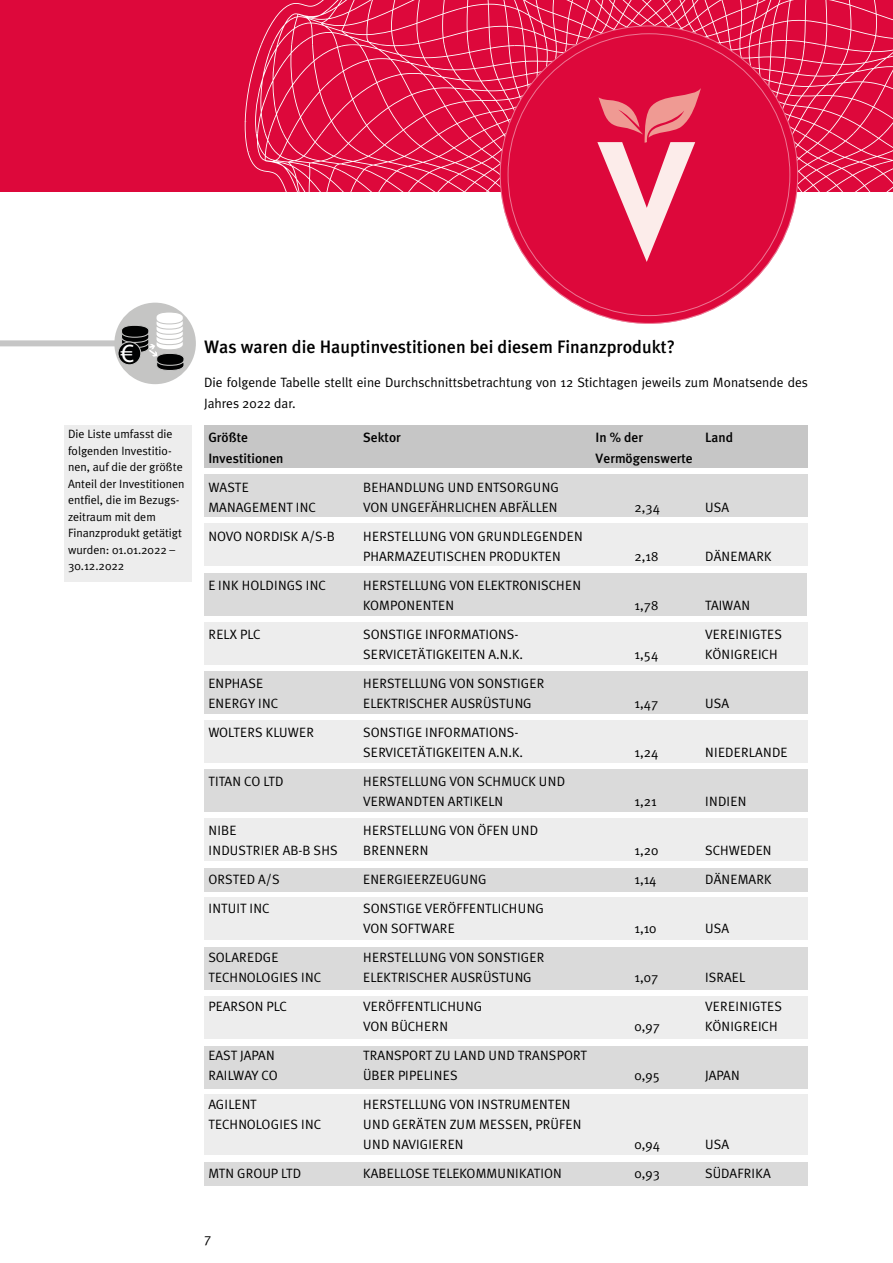
<style>
.page{position:relative;width:893px;height:1263px;background:#fff}
.page>*{position:absolute;margin:0;border:0;box-sizing:border-box;transform-origin:0 0}
.t1{font:26.4px "Myriad Pro";color:#fff}
.t2{font:500 18px "Meta Plus";color:#000}
.t3{font:13.5px/20.2px "Meta Plus Normal";color:#000}
.t4{font:500 13.5px "Meta Plus";color:#000}
.t5{font:13.5px "Meta Plus Normal";letter-spacing:.025em;color:#000}
.t6{font:13.5px "Meta Plus Normal";letter-spacing:.02em;color:#000}
.t7{font:12px/16.5px "Meta Plus Normal";color:#000}
</style>
<div class="page">
<div style="left:0;top:0;width:893px;height:191px;background:#dd083b"></div>
<div style="left:500px;top:26px;width:298px;height:298px;background:#dd083b;border-radius:50%"></div>
<svg style="left:255px;top:0;width:638px;height:262px"></svg>
<div style="left:0;top:340px;width:122px;height:6px;background:#c6c6c6"></div>
<div style="left:114px;top:303px;width:82px;height:81px;background:#c5c5c4;border-radius:50%"></div>
<svg style="left:120px;top:309px;width:65px;height:62px"></svg>
<div style="left:118px;top:342px;width:23px;height:23px;background:#010202;border-radius:50%"></div>
<div style="left:117px;top:341px;width:24px;height:24px;border:1px solid #c5c5c4;border-radius:50%"></div>
<div style="left:64px;top:425px;width:127px;height:157px;background:#ededed"></div>
<div style="left:204px;top:524px;width:604px;height:42px;background:#ededed"></div>
<div style="left:204px;top:573px;width:603px;height:42px;background:#dadada"></div>
<div style="left:204px;top:474px;width:604px;height:43px;background:#dadada"></div>
<div style="left:204px;top:622px;width:604px;height:42px;background:#ededed"></div>
<div style="left:204px;top:671px;width:604px;height:43px;background:#dadada"></div>
<div style="left:204px;top:720px;width:604px;height:43px;background:#ededed"></div>
<div style="left:204px;top:819px;width:604px;height:42px;background:#ededed"></div>
<div style="left:204px;top:1162px;width:604px;height:23px;background:#dadada"></div>
<div style="left:204px;top:947px;width:604px;height:43px;background:#dadada"></div>
<div style="left:204px;top:898px;width:604px;height:42px;background:#ededed"></div>
<div style="left:204px;top:1046px;width:604px;height:43px;background:#dadada"></div>
<div style="left:204px;top:868px;width:604px;height:23px;background:#dadada"></div>
<div style="left:204px;top:425px;width:604px;height:43px;background:#c6c6c6"></div>
<div style="left:204px;top:769px;width:604px;height:43px;background:#dadada"></div>
<div style="left:204px;top:997px;width:604px;height:42px;background:#ededed"></div>
<div style="left:204px;top:1094px;width:604px;height:60px;background:#ededed"></div>
<h1 class="t1" style="left:120px;top:337px;width:15px">€</h1>
<p class="t7" style="left:68px;top:426px;width:118px">Die Liste umfasst die folgenden Investitio&shy;nen, auf die der größte<br>Anteil der Investitionen entfiel, die im Bezugs&shy;zeitraum mit dem<br>Finanzprodukt getätigt wurden: 01.01.2022 –<br>30.12.2022</p>
<h2 class="t2" style="left:204px;top:337px;width:473px">Was waren die Hauptinvestitionen bei diesem Finanzprodukt?</h2>
<p class="t3" style="left:204px;top:372px;width:605px;line-height:21px">Die folgende Tabelle stellt eine Durchschnittsbetrachtung von 12 Stichtagen jeweils zum Monatsende des<br>Jahres 2022 dar.</p>
<p class="t4" style="left:208px;top:429px;width:41px">Größte</p>
<p class="t4" style="left:363px;top:429px;width:39px">Sektor</p>
<p class="t4" style="left:596px;top:429px;width:49px">In % der</p>
<p class="t4" style="left:705px;top:429px;width:29px">Land</p>
<p class="t4" style="left:208px;top:450px;width:77px">Investitionen</p>
<p class="t4" style="left:596px;top:450px;width:99px">Vermögenswerte</p>
<p class="t3" style="left:208px;top:477px;width:42px">WASTE</p>
<p class="t3" style="left:363px;top:477px;width:197px">BEHANDLUNG UND ENTSORGUNG</p>
<p class="t3" style="left:208px;top:497px;width:109px">MANAGEMENT INC</p>
<p class="t3" style="left:363px;top:497px;width:196px">VON UNGEFÄHRLICHEN ABFÄLLEN</p>
<p class="t3" style="left:635px;top:497px;width:27px">2,34</p>
<p class="t3" style="left:705px;top:497px;width:25px">USA</p>
<p class="t3" style="left:208px;top:526px;width:128px">NOVO NORDISK A/S-B</p>
<p class="t3" style="left:363px;top:526px;width:221px">HERSTELLUNG VON GRUNDLEGENDEN<br>PHARMAZEUTISCHEN PRODUKTEN</p>
<p class="t3" style="left:635px;top:546px;width:25px">2,18</p>
<p class="t3" style="left:705px;top:546px;width:68px">DÄNEMARK</p>
<p class="t3" style="left:208px;top:575px;width:119px">E INK HOLDINGS INC</p>
<p class="t3" style="left:363px;top:575px;width:219px">HERSTELLUNG VON ELEKTRONISCHEN<br>KOMPONENTEN</p>
<p class="t3" style="left:635px;top:595px;width:25px">1,78</p>
<p class="t3" style="left:705px;top:595px;width:46px">TAIWAN</p>
<p class="t3" style="left:208px;top:624px;width:54px">RELX PLC</p>
<p class="t3" style="left:363px;top:624px;width:157px">SONSTIGE INFORMATIONS-</p>
<p class="t5" style="left:705px;top:626px;width:78px">VEREINIGTES</p>
<p class="t3" style="left:363px;top:644px;width:161px">SERVICETÄTIGKEITEN A.N.K.</p>
<p class="t3" style="left:635px;top:644px;width:25px">1,54</p>
<p class="t3" style="left:705px;top:644px;width:74px">KÖNIGREICH</p>
<p class="t3" style="left:208px;top:673px;width:56px">ENPHASE</p>
<p class="t3" style="left:363px;top:673px;width:183px">HERSTELLUNG VON SONSTIGER</p>
<p class="t6" style="left:208px;top:695px;width:71px">ENERGY INC</p>
<p class="t3" style="left:363px;top:693px;width:170px">ELEKTRISCHER AUSRÜSTUNG</p>
<p class="t3" style="left:635px;top:693px;width:25px">1,47</p>
<p class="t3" style="left:705px;top:693px;width:25px">USA</p>
<p class="t3" style="left:208px;top:722px;width:107px">WOLTERS KLUWER</p>
<p class="t3" style="left:363px;top:722px;width:161px">SONSTIGE INFORMATIONS-<br>SERVICETÄTIGKEITEN A.N.K.</p>
<p class="t3" style="left:635px;top:742px;width:25px">1,24</p>
<p class="t3" style="left:705px;top:742px;width:84px">NIEDERLANDE</p>
<p class="t3" style="left:208px;top:771px;width:77px">TITAN CO LTD</p>
<p class="t3" style="left:363px;top:771px;width:204px">HERSTELLUNG VON SCHMUCK UND<br>VERWANDTEN ARTIKELN</p>
<p class="t3" style="left:635px;top:791px;width:23px">1,21</p>
<p class="t3" style="left:705px;top:791px;width:43px">INDIEN</p>
<p class="t3" style="left:208px;top:820px;width:30px">NIBE</p>
<p class="t3" style="left:363px;top:820px;width:177px">HERSTELLUNG VON ÖFEN UND</p>
<p class="t3" style="left:208px;top:840px;width:131px">INDUSTRIER AB-B SHS</p>
<p class="t5" style="left:363px;top:843px;width:67px">BRENNERN</p>
<p class="t3" style="left:635px;top:840px;width:25px">1,20</p>
<p class="t3" style="left:705px;top:840px;width:68px">SCHWEDEN</p>
<p class="t3" style="left:208px;top:869px;width:73px">ORSTED A/S</p>
<p class="t6" style="left:363px;top:871px;width:125px">ENERGIEERZEUGUNG</p>
<p class="t3" style="left:635px;top:869px;width:23px">1,14</p>
<p class="t3" style="left:705px;top:869px;width:68px">DÄNEMARK</p>
<p class="t3" style="left:208px;top:898px;width:63px">INTUIT INC</p>
<p class="t3" style="left:363px;top:898px;width:182px">SONSTIGE VERÖFFENTLICHUNG<br>VON SOFTWARE</p>
<p class="t3" style="left:635px;top:918px;width:23px">1,10</p>
<p class="t3" style="left:705px;top:918px;width:25px">USA</p>
<p class="t3" style="left:208px;top:947px;width:72px">SOLAREDGE</p>
<p class="t3" style="left:363px;top:947px;width:183px">HERSTELLUNG VON SONSTIGER</p>
<p class="t3" style="left:208px;top:967px;width:114px">TECHNOLOGIES INC</p>
<p class="t3" style="left:363px;top:967px;width:170px">ELEKTRISCHER AUSRÜSTUNG</p>
<p class="t3" style="left:635px;top:967px;width:25px">1,07</p>
<p class="t3" style="left:705px;top:967px;width:42px">ISRAEL</p>
<p class="t3" style="left:208px;top:996px;width:80px">PEARSON PLC</p>
<p class="t3" style="left:363px;top:996px;width:121px">VERÖFFENTLICHUNG</p>
<p class="t5" style="left:705px;top:998px;width:78px">VEREINIGTES</p>
<p class="t3" style="left:363px;top:1016px;width:87px">VON BÜCHERN</p>
<p class="t3" style="left:635px;top:1016px;width:27px">0,97</p>
<p class="t3" style="left:705px;top:1016px;width:74px">KÖNIGREICH</p>
<p class="t3" style="left:208px;top:1045px;width:68px">EAST JAPAN</p>
<p class="t3" style="left:363px;top:1045px;width:226px">TRANSPORT ZU LAND UND TRANSPORT</p>
<p class="t3" style="left:208px;top:1065px;width:71px">RAILWAY CO</p>
<p class="t5" style="left:363px;top:1067px;width:96px">ÜBER PIPELINES</p>
<p class="t3" style="left:635px;top:1065px;width:27px">0,95</p>
<p class="t3" style="left:705px;top:1065px;width:36px">JAPAN</p>
<p class="t3" style="left:208px;top:1094px;width:50px">AGILENT</p>
<p class="t3" style="left:363px;top:1094px;width:209px">HERSTELLUNG VON INSTRUMENTEN</p>
<p class="t3" style="left:208px;top:1114px;width:114px">TECHNOLOGIES INC</p>
<p class="t3" style="left:363px;top:1114px;width:220px">UND GERÄTEN ZUM MESSEN, PRÜFEN<br>UND NAVIGIEREN</p>
<p class="t3" style="left:635px;top:1134px;width:27px">0,94</p>
<p class="t3" style="left:705px;top:1134px;width:25px">USA</p>
<p class="t3" style="left:208px;top:1163px;width:94px">MTN GROUP LTD</p>
<p class="t3" style="left:363px;top:1163px;width:200px">KABELLOSE TELEKOMMUNIKATION</p>
<p class="t3" style="left:635px;top:1163px;width:27px">0,93</p>
<p class="t3" style="left:705px;top:1163px;width:67px">SÜDAFRIKA</p>
<p class="t3" style="left:204px;top:1228px;width:9px">7</p>
</div>
